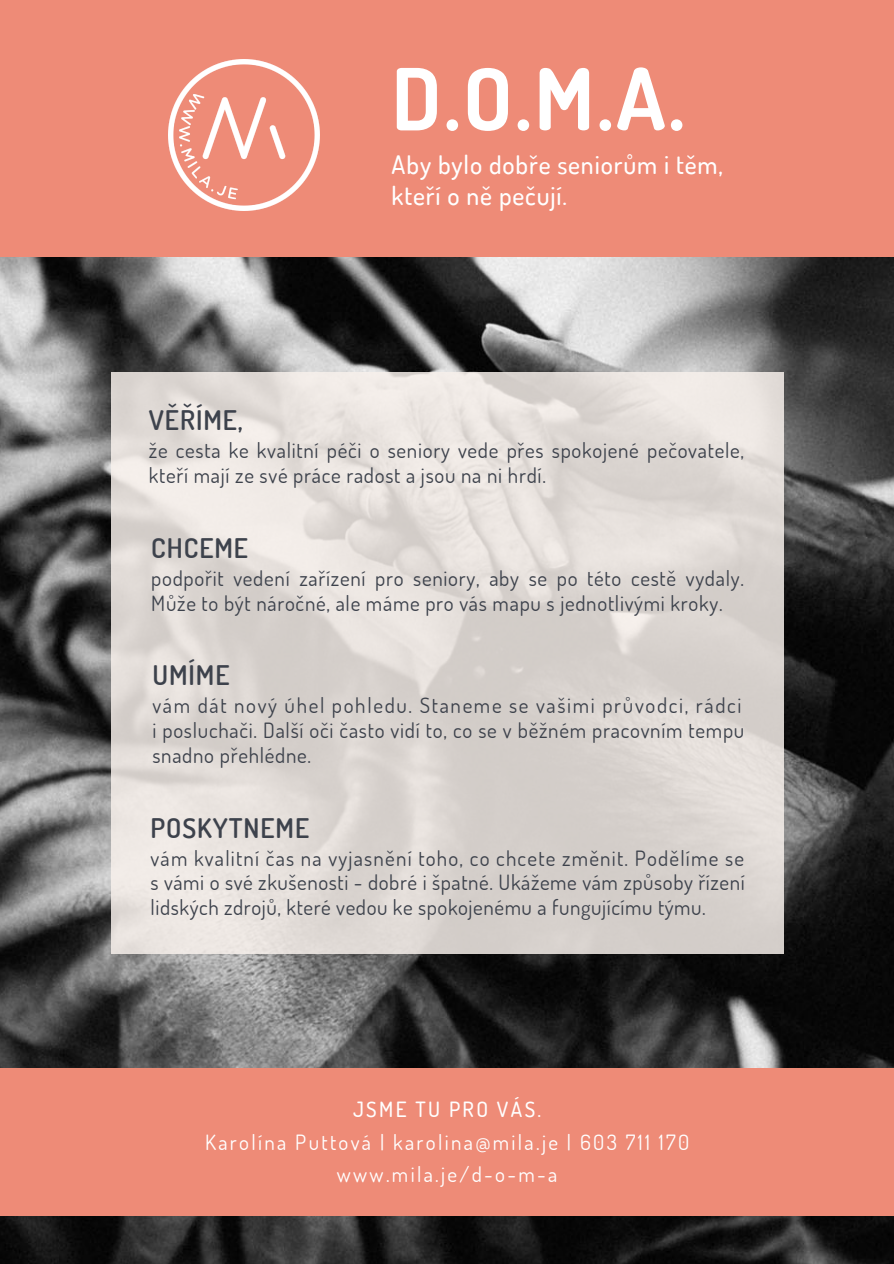
<style>
.page{position:relative;width:894px;height:1264px;background:#fff}
.page>*{position:absolute;margin:0;border:0;box-sizing:border-box;transform-origin:0 0}
.t1{font:700 85.5px "Dosis";color:#fff}
.t2{font:600 27px "Dosis";letter-spacing:.035em;color:#3d424c}
.t3{font:500 25.5px "Dosis";letter-spacing:.035em;color:#fff}
.t4{font:21px/24.8px "Dosis";letter-spacing:.035em;color:#3d424c}
.t5{font:21px "Dosis";letter-spacing:.11em;color:#fff}
.t6{font:21px "Dosis";letter-spacing:.06em;color:#3d424c}
.t7{font:21px "Dosis";letter-spacing:.08em;color:#3d424c}
.t8{font:500 21px "Dosis";letter-spacing:.11em;color:#fff}
</style>
<div class="page">
<img style="left:0;top:257px;width:893px;height:1006px">
<div style="left:0;top:1068px;width:893px;height:147px;background:#ee8b77"></div>
<svg style="left:111px;top:372px;width:672px;height:581px;background:#dfd9d5"></svg>
<div style="left:0;top:0;width:893px;height:257px;background:#ee8b77"></div>
<img style="left:169px;top:60px;width:151px;height:150px">
<p class="t1" style="left:391px;top:43px;width:294px">D.O.M.A.</p>
<p class="t3" style="left:391px;top:147px;width:333px">Aby bylo dobře seniorům i těm,</p>
<p class="t3" style="left:391px;top:179px;width:177px">kteří o ně pečují.</p>
<p class="t2" style="left:149px;top:402px;width:95px">VĚŘÍME,</p>
<p class="t4" style="left:149px;top:437px;width:596px">že cesta ke kvalitní péči o seniory vede přes spokojené pečovatele, kteří mají ze své práce radost a jsou na ni hrdí.</p>
<p class="t2" style="left:151px;top:530px;width:98px">CHCEME</p>
<p class="t4" style="left:151px;top:565px;width:594px">podpořit vedení zařízení pro seniory, aby se po této cestě vydaly.<br>Může to být náročné, ale máme pro vás mapu s jednotlivými kroky.</p>
<p class="t2" style="left:152px;top:657px;width:79px">UMÍME</p>
<p class="t7" style="left:152px;top:691px;width:590px">vám dát nový úhel pohledu. Staneme se vašimi průvodci, rádci</p>
<p class="t4" style="left:152px;top:717px;width:593px">i posluchači. Další oči často vidí to, co se v běžném pracovním tempu snadno přehlédne.</p>
<p class="t2" style="left:150px;top:809px;width:160px">POSKYTNEME</p>
<p class="t6" style="left:150px;top:844px;width:595px">vám kvalitní čas na vyjasnění toho, co chcete změnit. Podělíme se</p>
<p class="t4" style="left:150px;top:869px;width:595px">s vámi o své zkušenosti - dobré i špatné. Ukážeme vám způsoby řízení lidských zdrojů, které vedou ke spokojenému a fungujícímu týmu.</p>
<p class="t8" style="left:353px;top:1095px;width:190px">JSME TU PRO VÁS.</p>
<p class="t5" style="left:205px;top:1128px;width:485px">Karolína Puttová | karolina@mila.je | 603 711 170</p>
<p class="t5" style="left:337px;top:1160px;width:222px">www.mila.je/d-o-m-a</p>
</div>
